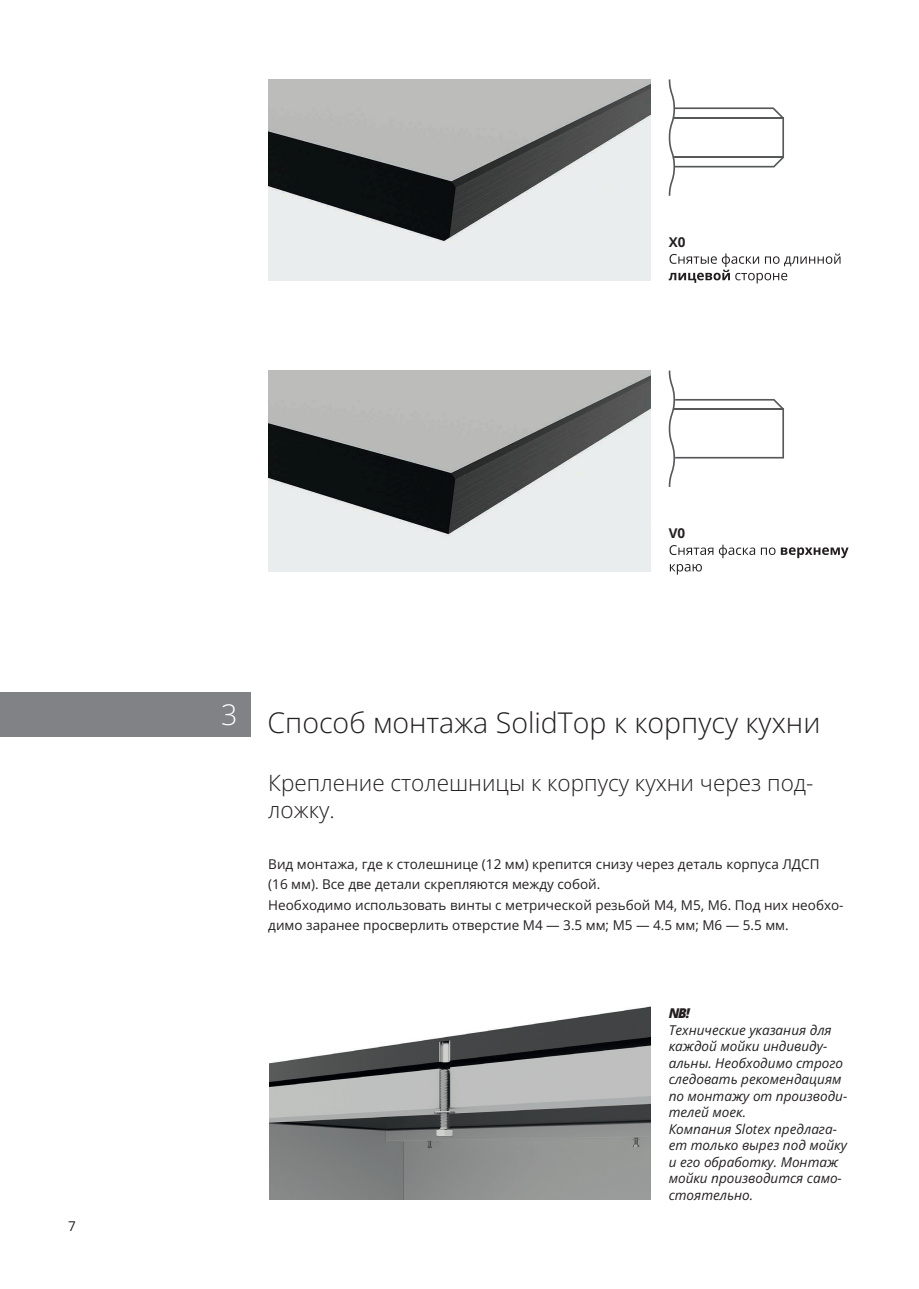
<style>
.page{position:relative;width:919px;height:1289px;background:#fff}
.page>*{position:absolute;margin:0;border:0;box-sizing:border-box;transform-origin:0 0}
.t1{font:300 28.5px "Open Sans";color:#231f20}
.t2{font:300 28.5px "Open Sans";color:#fff}
.t3{font:300 22.5px/27px "Open Sans";color:#231f20}
.t4{font:13.5px/20.2px "Open Sans";color:#231f20}
.t5{font:italic 13.5px/16.5px "Open Sans";color:#231f20}
.t6{font:700 13.5px "Open Sans";color:#231f20}
.t7{font:italic 800 13.5px "Open Sans";color:#231f20}
</style>
<div class="page">
<img style="left:269px;top:1006px;width:381px;height:193px">
<div style="left:0;top:692px;width:250px;height:45px;background:#808285"></div>
<img style="left:268px;top:79px;width:382px;height:201px">
<svg style="left:668px;top:253px;width:172px;height:30px"></svg>
<svg style="left:668px;top:79px;width:116px;height:117px"></svg>
<img style="left:268px;top:370px;width:382px;height:201px">
<svg style="left:669px;top:544px;width:179px;height:14px"></svg>
<svg style="left:669px;top:564px;width:32px;height:10px"></svg>
<svg style="left:668px;top:370px;width:116px;height:117px"></svg>
<p class="t4" style="left:68px;top:1215px;width:9px">7</p>
<p class="t6" style="left:668px;top:233px;width:18px">X0</p>
<p class="t6" style="left:668px;top:524px;width:18px">V0</p>
<p class="t2" style="left:221px;top:695px;width:18px">3</p>
<p class="t1" style="left:267px;top:703px;width:554px">Способ монтажа SolidTop к корпусу кухни</p>
<p class="t3" style="left:268px;top:768px;width:546px">Крепление столешницы к корпусу кухни через под&shy;ложку.</p>
<p class="t4" style="left:268px;top:853px;width:552px">Вид монтажа, где к столешнице (12 мм) крепится снизу через деталь корпуса ЛДСП</p>
<p class="t4" style="left:268px;top:874px;width:333px">(16 мм). Все две детали скрепляются между собой.</p>
<p class="t4" style="left:268px;top:894px;width:576px">Необходимо использовать винты с метрической резьбой М4, М5, М6. Под них необхо&shy;димо заранее просверлить отверстие М4 — 3.5 мм; М5 — 4.5 мм; М6 — 5.5 мм.</p>
<p class="t7" style="left:668px;top:1003px;width:23px">NB!</p>
<p class="t5" style="left:668px;top:1020px;width:180px">Технические указания для каждой мойки индивиду&shy;альны. Необходимо строго следовать рекомендациям по монтажу от производи&shy;телей моек.</p>
<p class="t5" style="left:668px;top:1119px;width:180px">Компания Slotex предлага&shy;ет только вырез под мойку и его обработку. Монтаж мойки производится само&shy;стоятельно.</p>
</div>
